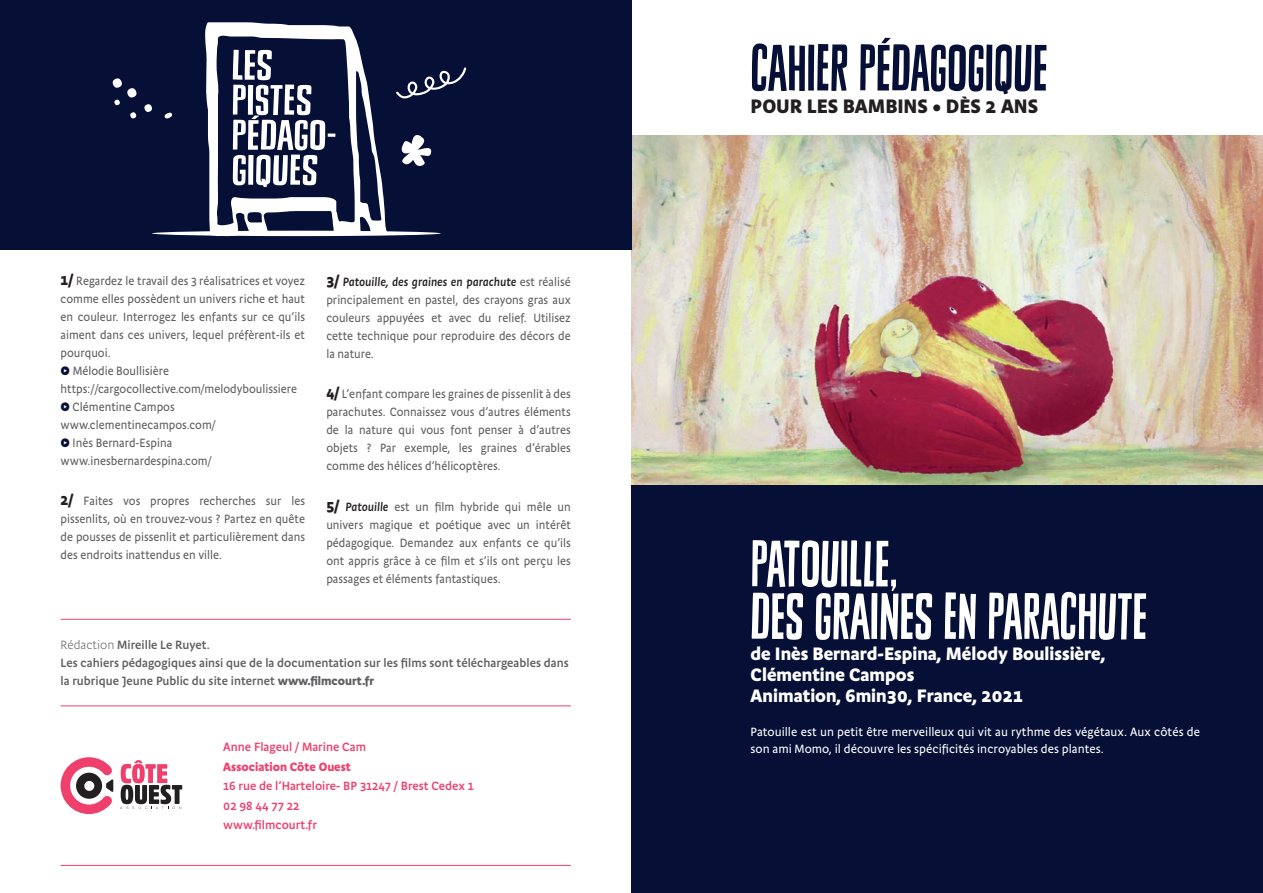
<style>
.page{position:relative;width:1263px;height:893px;background:#fff}
.page>*{position:absolute;margin:0;border:0;box-sizing:border-box;transform-origin:0 0}
.t1{font:60px/52.5px "Sheldon";color:#fff}
.t2{font:60px "Sheldon";color:#060f35}
.t3{font:900 19.5px "Pastoral";color:#231f20}
.t4{font:900 18px/21px "Pastoral";color:#fff}
.t5{font:500 12px/18px "Pastoral";color:#5f5f62;text-align:justify;scale:.95 1}
.t6{font:600 12px/18px "Pastoral";color:#5f5f62}
.t7{font:500 12px/16.5px "Pastoral";color:#fff}
.t8{font:600 12px/19.5px "Pastoral";color:#ef406d}
.t9{font:900 12px "Pastoral";color:#ef406d}
.s1{font-weight:900;font-size:15px;color:#231f20}
.s2{font-weight:600;font-style:italic;color:#231f20}
.s3{font-weight:300}
.s4{font-weight:900}
</style>
<div class="page">
<img style="left:631px;top:135px;width:632px;height:351px">
<div style="left:631px;top:486px;width:632px;height:407px;background:#060f35"></div>
<svg style="left:61px;top:757px;width:52px;height:57px"></svg>
<svg style="left:120px;top:760px;width:62px;height:49px"></svg>
<hr style="left:61px;top:706px;width:510px;height:1px;background:#ef406d">
<hr style="left:61px;top:619px;width:510px;height:1px;background:#ef406d">
<hr style="left:61px;top:865px;width:510px;height:1px;background:#ef406d">
<div style="left:0;top:0;width:631px;height:250px;background:#060f35"></div>
<svg style="left:205px;top:22px;width:182px;height:215px"></svg>
<svg style="left:396px;top:67px;width:70px;height:31px"></svg>
<svg style="left:112px;top:78px;width:61px;height:41px"></svg>
<div style="left:152px;top:231px;width:289px;height:5px;background:#fff;border-radius:50%"></div>
<svg style="left:402px;top:135px;width:29px;height:31px"></svg>
<p class="t5" style="left:61px;top:271px;width:259px"><span class="s1">1/</span> Regardez le travail des 3 réalisatrices et voyez</p>
<p class="t5" style="left:61px;top:289px;width:259px">comme elles possèdent un univers riche et haut</p>
<p class="t5" style="left:61px;top:307px;width:259px">en couleur. Interrogez les enfants sur ce qu’ils</p>
<p class="t5" style="left:61px;top:325px;width:259px">aiment dans ces univers, lequel préfèrent-ils et</p>
<p class="t5" style="left:61px;top:343px;width:54px">pourquoi.</p>
<p class="t5" style="left:73px;top:361px;width:103px">Mélodie Boullisière</p>
<p class="t5" style="left:61px;top:379px;width:250px">https://cargocollective.com/melodyboulissiere</p>
<p class="t5" style="left:73px;top:397px;width:109px">Clémentine Campos</p>
<p class="t5" style="left:61px;top:415px;width:165px">www.clementinecampos.com/</p>
<p class="t5" style="left:73px;top:433px;width:106px">Inès Bernard-Espina</p>
<p class="t5" style="left:61px;top:451px;width:161px">www.inesbernardespina.com/</p>
<p class="t5" style="left:61px;top:492px;width:259px"><span class="s1">2/</span> Faites vos propres recherches sur les pissenlits, où en trouvez-vous ? Partez en quête de pousses de pissenlit et particulièrement dans des endroits inattendus en ville.</p>
<p class="t5" style="left:326px;top:272px;width:259px"><span class="s1">3/</span> <span class="s2">Patouille, des graines en parachute</span> est réalisé principalement en pastel, des crayons gras aux couleurs appuyées et avec du relief. Utilisez cette technique pour reproduire des décors de la nature.</p>
<p class="t5" style="left:326px;top:385px;width:259px"><span class="s1">4/</span> L’enfant compare les graines de pissenlit à des parachutes. Connaissez vous d’autres éléments de la nature qui vous font penser à d’autres objets ? Par exemple, les graines d’érables comme des hélices d’hélicoptères.</p>
<p class="t5" style="left:326px;top:497px;width:259px"><span class="s1">5/</span> <span class="s2">Patouille</span> est un film hybride qui mêle un univers magique et poétique avec un intérêt pédagogique. Demandez aux enfants ce qu’ils ont appris grâce à ce film et s’ils ont perçu les passages et éléments fantastiques.</p>
<p class="t6" style="left:61px;top:636px;width:510px"><span class="s3">Rédaction</span> Mireille Le Ruyet.<br>Les cahiers pédagogiques ainsi que de la documentation sur les films sont téléchargeables dans la rubrique Jeune Public du site internet <span class="s4">www.filmcourt.fr</span></p>
<p class="t8" style="left:223px;top:737px;width:144px">Anne Flageul / Marine Cam</p>
<p class="t9" style="left:223px;top:759px;width:129px">Association Côte Ouest</p>
<p class="t8" style="left:223px;top:776px;width:252px">16 rue de l’Harteloire- BP 31247 / Brest Cedex 1<br>02 98 44 77 22<br>www.filmcourt.fr</p>
<h1 class="t2" style="left:750px;top:32px;width:299px">CAHIER PÉDAGOGIQUE</h1>
<h2 class="t3" style="left:750px;top:94px;width:289px">POUR LES BAMBINS • DÈS 2 ANS</h2>
<h1 class="t1" style="left:750px;top:538px;width:398px">PATOUILLE,<br>DES GRAINES EN PARACHUTE</h1>
<h3 class="t4" style="left:750px;top:643px;width:356px">de Inès Bernard-Espina, Mélody Boulissière,<br>Clémentine Campos<br>Animation, 6min30, France, 2021</h3>
<p class="t7" style="left:750px;top:724px;width:451px">Patouille est un petit être merveilleux qui vit au rythme des végétaux. Aux côtés de son ami Momo, il découvre les spécificités incroyables des plantes.</p>
</div>
